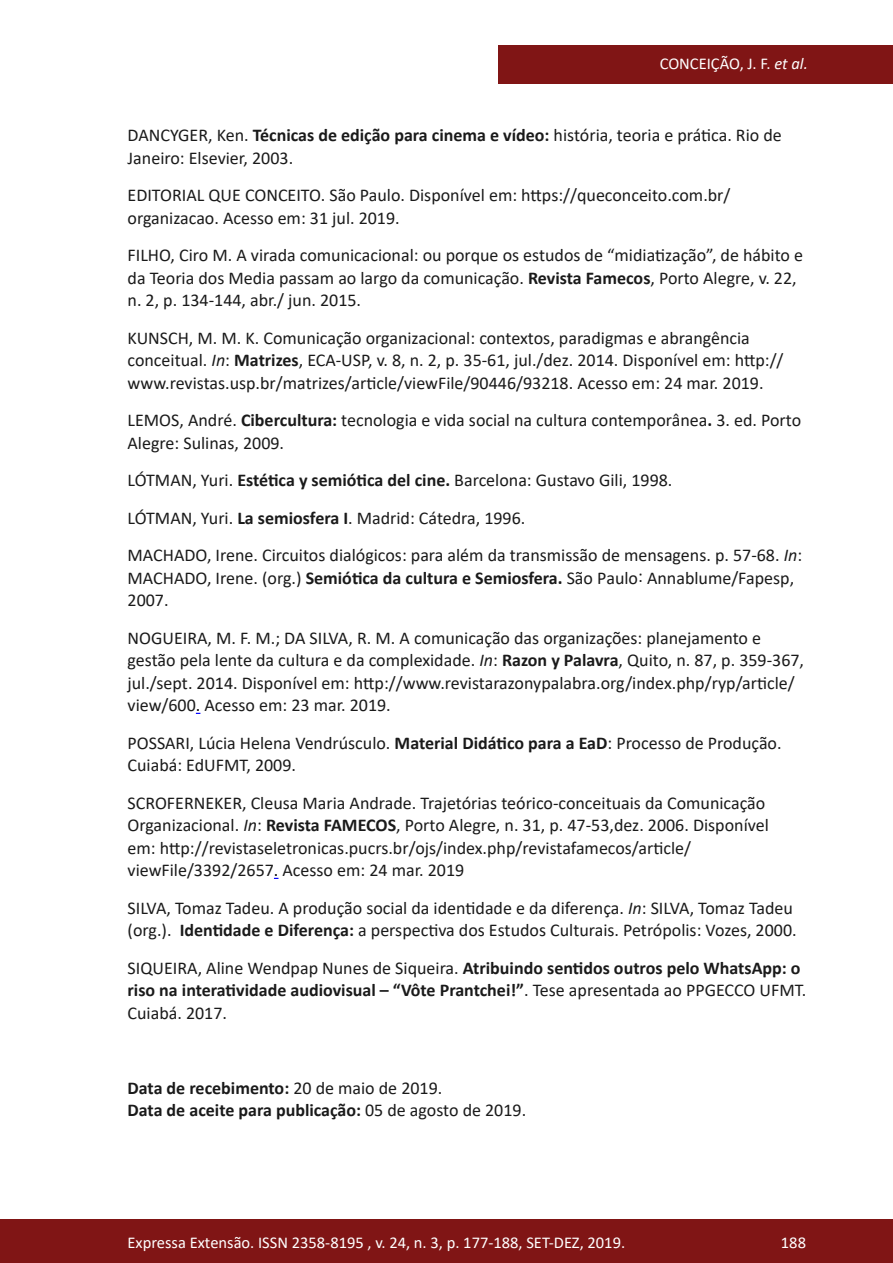
<style>
.page{position:relative;width:893px;height:1263px;background:#fff}
.page>*{position:absolute;margin:0;border:0;box-sizing:border-box;transform-origin:0 0}
.referencia{font:18px/22.5px "Calibri";color:#1a1a1a}
.referencia-2{font:700 18px/22.5px "Calibri";color:#1a1a1a}
.texto{font:700 18px "Calibri";color:#1a1a1a}
.t1{font:16.5px "Calibri";color:#fff}
.s1{font-style:italic}
.s2{font-weight:700}
.s3{color:#000}
.s4{font-weight:400}
</style>
<div class="page">
<div style="left:0;top:1219px;width:893px;height:44px;background:#801515"></div>
<div style="left:498px;top:45px;width:395px;height:39px;background:#801515"></div>
<p class="t1" style="left:660px;top:52px;width:150px">CONCEIÇÃO, J. F. <span class="s1">et al.</span></p>
<p class="referencia" style="left:128px;top:124px;width:656px">DANCYGER, Ken. <span class="s2">Técnicas de edição para cinema e vídeo:</span> história, teoria e prática. Rio de<br>Janeiro: Elsevier, 2003.</p>
<p class="referencia" style="left:128px;top:184px;width:604px">EDITORIAL QUE CONCEITO. São Paulo. Disponível em: https://queconceito.com.br/ organizacao. Acesso em: 31 jul. 2019.</p>
<p class="referencia" style="left:128px;top:244px;width:677px">FILHO, Ciro M. A virada comunicacional: ou porque os estudos de “midiatização”, de hábito e da Teoria dos Media passam ao largo da comunicação. <span class="s2">Revista Famecos</span>, Porto Alegre, v. 22, n. 2, p. 134-144, abr./ jun. 2015.</p>
<p class="referencia" style="left:128px;top:326px;width:657px">KUNSCH, M. M. K. Comunicação organizacional: contextos, paradigmas e abrangência conceitual. <span class="s1">In</span>: <span class="s2">Matrizes</span>, ECA-USP, v. 8, n. 2, p. 35-61, jul./dez. 2014. Disponível em: http:// www.revistas.usp.br/matrizes/article/viewFile/90446/93218. Acesso em: 24 mar. 2019.</p>
<p class="referencia" style="left:128px;top:409px;width:675px">LEMOS, André. <span class="s2">Cibercultura:</span> tecnologia e vida social na cultura contemporânea<span class="s2">.</span> 3. ed. Porto<br>Alegre: Sulinas, 2009.</p>
<p class="referencia" style="left:128px;top:469px;width:546px">LÓTMAN, Yuri. <span class="s2">Estética y semiótica del cine.</span> Barcelona: Gustavo Gili, 1998.</p>
<p class="referencia" style="left:128px;top:506px;width:399px">LÓTMAN, Yuri. <span class="s2">La semiosfera I</span>. Madrid: Cátedra, 1996.</p>
<p class="referencia" style="left:128px;top:544px;width:676px">MACHADO, Irene. Circuitos dialógicos: para além da transmissão de mensagens. p. 57-68. <span class="s1">In</span>:<br>MACHADO, Irene. (org.) <span class="s2">Semiótica da cultura e Semiosfera.</span> São Paulo: Annablume/Fapesp,<br>2007.</p>
<p class="referencia" style="left:128px;top:626px;width:678px">NOGUEIRA, M. F. M.; DA SILVA, R. M. A comunicação das organizações: planejamento e gestão pela lente da cultura e da complexidade. <span class="s1">In</span>: <span class="s2">Razon y Palavra</span>, Quito, n. 87, p. 359-367, jul./sept. 2014. Disponível em: http://www.revistarazonypalabra.org/index.php/ryp/article/ view/600<span class="s3">.</span> Acesso em: 23 mar. 2019.</p>
<p class="referencia" style="left:128px;top:731px;width:656px">POSSARI, Lúcia Helena Vendrúsculo. <span class="s2">Material Didático para a EaD</span>: Processo de Produção.<br>Cuiabá: EdUFMT, 2009.</p>
<p class="referencia" style="left:128px;top:791px;width:643px">SCROFERNEKER, Cleusa Maria Andrade. Trajetórias teórico-conceituais da Comunicação Organizacional. <span class="s1">In</span>: <span class="s2">Revista FAMECOS</span>, Porto Alegre, n. 31, p. 47-53,dez. 2006. Disponível em: http://revistaseletronicas.pucrs.br/ojs/index.php/revistafamecos/article/ viewFile/3392/2657<span class="s3">.</span> Acesso em: 24 mar. 2019</p>
<p class="referencia" style="left:128px;top:896px;width:671px">SILVA, Tomaz Tadeu. A produção social da identidade e da diferença. <span class="s1">In</span>: SILVA, Tomaz Tadeu (org.). <span class="s2">Identidade e Diferença:</span> a perspectiva dos Estudos Culturais. Petrópolis: Vozes, 2000.</p>
<p class="referencia-2" style="left:128px;top:956px;width:680px"><span class="s4">SIQUEIRA, Aline Wendpap Nunes de Siqueira.</span> Atribuindo sentidos outros pelo WhatsApp: o riso na interatividade audiovisual – “Vôte Prantchei!”<span class="s4">. Tese apresentada ao PPGECCO UFMT.<br>Cuiabá. 2017.</span></p>
<p class="texto" style="left:128px;top:1075px;width:316px">Data de recebimento: <span class="s4">20 de maio de 2019.</span></p>
<p class="texto" style="left:128px;top:1098px;width:400px">Data de aceite para publicação: <span class="s4">05 de agosto de 2019.</span></p>
<p class="t1" style="left:128px;top:1230px;width:499px">Expressa Extensão. ISSN 2358-8195 , v. 24, n. 3, p. 177-188, SET-DEZ, 2019.</p>
<p class="t1" style="left:781px;top:1230px;width:27px">188</p>
</div>
